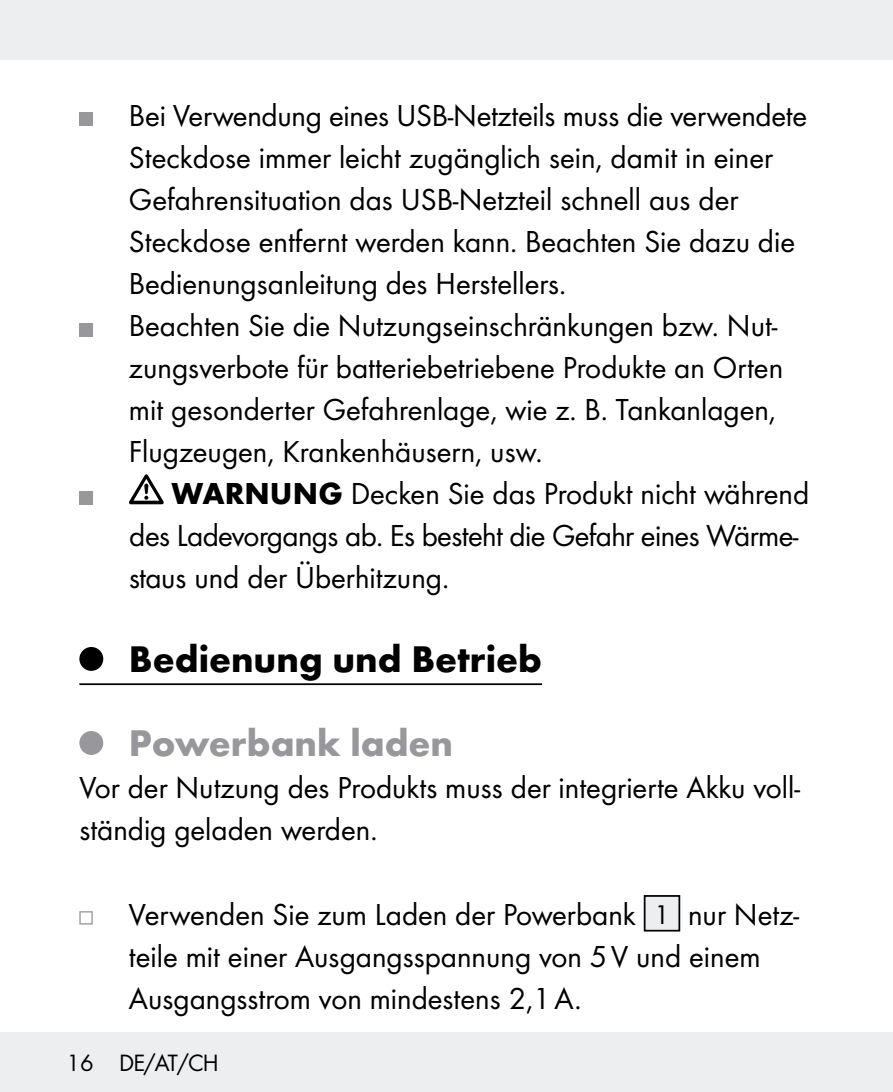
<style>
.page{position:relative;width:893px;height:1092px;background:#fff}
.page>*{position:absolute;margin:0;border:0;box-sizing:border-box;transform-origin:0 0}
.t1{font:700 38.5px "Futura";color:#000}
.t2{font:700 38.5px "Futura";color:#97979c}
.t3{font:31.5px/42px "Futura Boo";color:#000}
.t4{font:24.5px "Futura Boo";letter-spacing:-.03em;color:#000}
.s1{font-family:"Futura";font-weight:700}
.s2{font-size:28px}
</style>
<div class="page">
<div style="left:0;top:1032px;width:893px;height:59px;background:#eceeef"></div>
<div style="left:0;top:0;width:893px;height:60px;background:#eceeef"></div>
<hr style="left:79px;top:683px;width:463px;height:2px;background:#000">
<div style="left:79px;top:113px;width:14px;height:13px;background:#97979c"></div>
<div style="left:79px;top:323px;width:14px;height:13px;background:#97979c"></div>
<div style="left:79px;top:491px;width:14px;height:13px;background:#97979c"></div>
<svg style="left:129px;top:474px;width:35px;height:30px"></svg>
<div style="left:79px;top:647px;width:24px;height:23px;background:#000;border-radius:50%"></div>
<div style="left:79px;top:731px;width:24px;height:23px;background:#97979c;border-radius:50%"></div>
<svg style="left:79px;top:911px;width:14px;height:13px"></svg>
<div style="left:645px;top:895px;width:34px;height:35px;background:#eceeef"></div>
<div style="left:644px;top:895px;width:36px;height:36px;border:2px solid #000"></div>
<p class="t3" style="left:129px;top:94px;width:680px">Bei Verwendung eines USB-Netzteils muss die verwendete Steckdose immer leicht zugänglich sein, damit in einer Gefahrensituation das USB-Netzteil schnell aus der Steckdose entfernt werden kann. Beachten Sie dazu die Bedienungsanleitung des Herstellers.<br>Beachten Sie die Nutzungseinschränkungen bzw. Nut&shy;zungsverbote für batteriebetriebene Produkte an Orten mit gesonderter Gefahrenlage, wie z. B. Tankanlagen, Flugzeugen, Krankenhäusern, usw.</p>
<p class="t3" style="left:129px;top:472px;width:682px;text-indent:43px"><span class="s1">WARNUNG</span> Decken Sie das Produkt nicht während des Ladevorgangs ab. Es besteht die Gefahr eines Wärme&shy;staus und der Überhitzung.</p>
<p class="t1" style="left:129px;top:635px;width:415px">Bedienung und Betrieb</p>
<p class="t2" style="left:129px;top:719px;width:326px">Powerbank laden</p>
<p class="t3" style="left:79px;top:766px;width:722px">Vor der Nutzung des Produkts muss der integrierte Akku voll&shy;ständig geladen werden.</p>
<p class="t3" style="left:129px;top:892px;width:672px">Verwenden Sie zum Laden der Powerbank <span class="s2">1</span> nur Netz&shy;teile mit einer Ausgangsspannung von 5V und einem<br>Ausgangsstrom von mindestens 2,1A.</p>
<p class="t4" style="left:67px;top:1048px;width:154px">16 DE/AT/CH</p>
</div>
